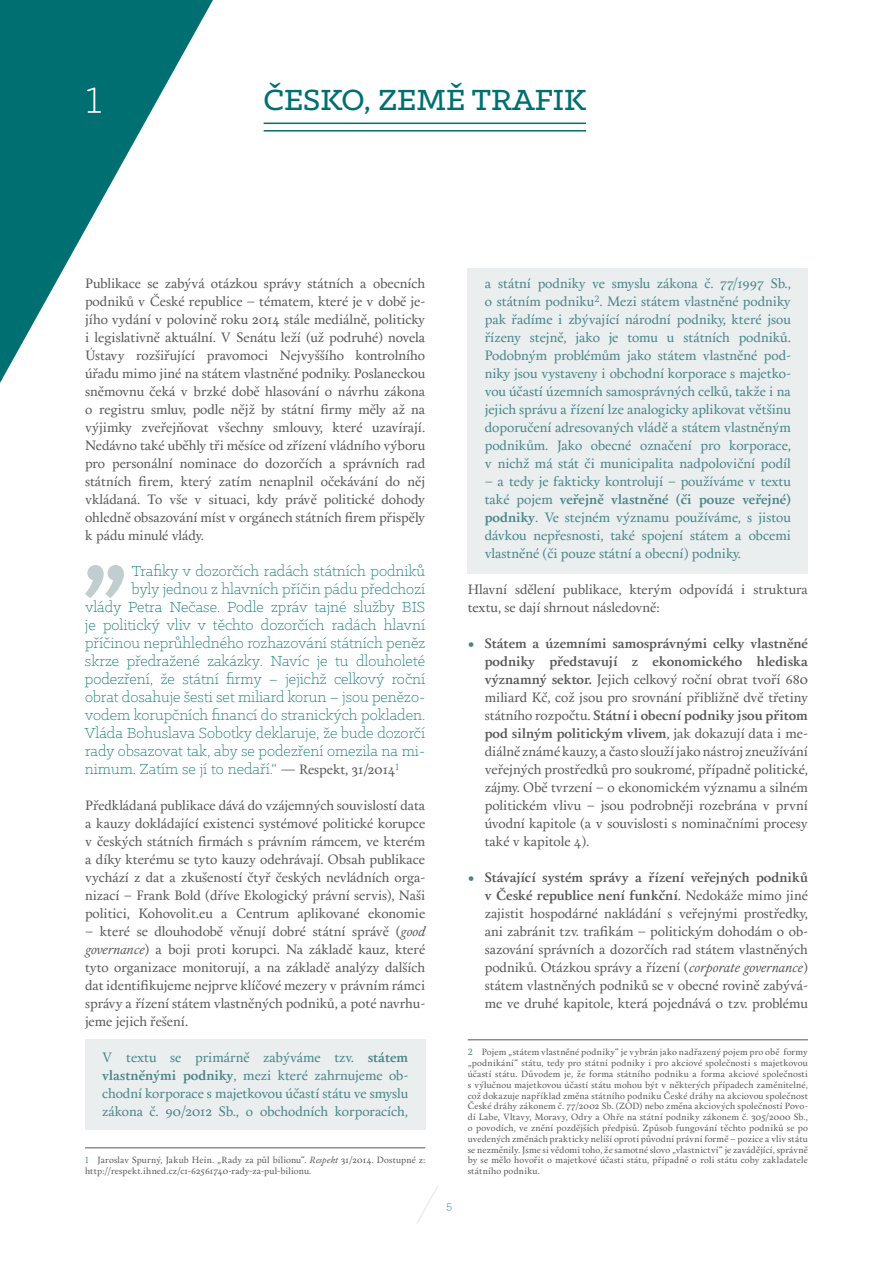
<style>
.page{position:relative;width:893px;height:1263px;background:#fff}
.page>*{position:absolute;margin:0;border:0;box-sizing:border-box;transform-origin:0 0}
.t1{font:500 144.45px "Klinic Slab";color:#c0cecf}
.t2{font:300 54px "Klinic Slab";color:#fff}
.t3{font:500 33px "Klinic Slab";color:#006f72}
.t4{font:300 16.5px "Klinic Slab";color:#006f72}
.t5{font:13.5px/18px "Calendas Plus";color:#58585a;text-align:justify}
.t6{font:13.5px/18px "Calendas Plus";color:#488589;text-align:justify}
.t7{font:300 12px "Klinic Slab";color:#006f72}
.t8{font:9px/10.8px "Calendas Plus";letter-spacing:.02em;color:#58585a}
.s1{font-family:"Calendas Plus";font-weight:400;font-size:13.5px;color:#58585a}
.s2{font-style:italic}
.s3{font-weight:700}
.s4{color:#488589}
.s5{font-weight:700;color:#488589}
</style>
<div class="page">
<div style="left:468px;top:268px;width:340px;height:305px;background:#eaeeee"></div>
<div style="left:85px;top:1040px;width:340px;height:90px;background:#eaeeee"></div>
<svg style="left:417px;top:1186px;width:21px;height:38px"></svg>
<svg style="left:0;top:0;width:213px;height:383px"></svg>
<hr style="left:85px;top:1147px;width:340px;height:1px;background:#58585a">
<hr style="left:468px;top:1039px;width:340px;height:1px;background:#58585a">
<hr style="left:264px;top:123px;width:322px;height:1px;background:#006f72">
<hr style="left:264px;top:130px;width:322px;height:2px;background:#006f72">
<h2 class="t2" style="left:85px;top:62px;width:18px">1</h2>
<h3 class="t3" style="left:264px;top:78px;width:324px">ČESKO, ZEMĚ TRAFIK</h3>
<p class="t5" style="left:85px;top:274px;width:342px">Publikace se zabývá otázkou správy státních a obecních podniků v České republice – tématem, které je v době je&shy;jího vydání v polovině roku 2014 stále mediálně, politicky i legislativně aktuální. V Senátu leží (už podruhé) novela Ústavy rozšiřující pravomoci Nejvyššího kontrolního úřadu mimo jiné na státem vlastněné podniky. Poslaneckou sněmovnu čeká v brzké době hlasování o návrhu zákona o registru smluv, podle nějž by státní firmy měly až na výjimky zveřejňovat všechny smlouvy, které uzavírají.<br>Nedávno také uběhly tři měsíce od zřízení vládního výboru pro personální nominace do dozorčích a správních rad státních firem, který zatím nenaplnil očekávání do něj vkládaná. To vše v situaci, kdy právě politické dohody ohledně obsazování míst v orgánech státních firem přispěly k pádu minulé vlády.</p>
<h1 class="t1" style="left:80px;top:442px;width:53px">,,</h1>
<p class="t4" style="left:132px;top:561px;width:295px">Trafiky v dozorčích radách státních podniků</p>
<p class="t4" style="left:132px;top:579px;width:295px">byly jednou z hlavních příčin pádu předchozí</p>
<p class="t4" style="left:85px;top:597px;width:342px">vlády Petra Nečase. Podle zpráv tajné služby BIS</p>
<p class="t4" style="left:85px;top:615px;width:342px">je politický vliv v těchto dozorčích radách hlavní</p>
<p class="t4" style="left:85px;top:633px;width:342px">příčinou neprůhledného rozhazování státních peněz</p>
<p class="t4" style="left:85px;top:651px;width:342px">skrze předražené zakázky. Navíc je tu dlouholeté</p>
<p class="t4" style="left:85px;top:669px;width:342px">podezření, že státní firmy – jejichž celkový roční</p>
<p class="t4" style="left:85px;top:687px;width:342px">obrat dosahuje šesti set miliard korun – jsou penězo-</p>
<p class="t4" style="left:85px;top:705px;width:342px">vodem korupčních financí do stranických pokladen.</p>
<p class="t4" style="left:85px;top:723px;width:342px">Vláda Bohuslava Sobotky deklaruje, že bude dozorčí</p>
<p class="t4" style="left:85px;top:741px;width:342px">rady obsazovat tak, aby se podezření omezila na mi-</p>
<p class="t4" style="left:85px;top:759px;width:315px">nimum. Zatím se jí to nedaří.“ <span class="s1">— Respekt, 31/2014</span><sup>1</sup></p>
<p class="t5" style="left:85px;top:796px;width:342px">Předkládaná publikace dává do vzájemných souvislostí data a kauzy dokládající existenci systémové politické korupce v českých státních firmách s právním rámcem, ve kterém a díky kterému se tyto kauzy odehrávají. Obsah publikace vychází z dat a zkušeností čtyř českých nevládních orga&shy;nizací – Frank Bold (dříve Ekologický právní servis), Naši politici, Kohovolit.eu a Centrum aplikované ekonomie</p>
<p class="t5" style="left:85px;top:922px;width:342px">– které se dlouhodobě věnují dobré státní správě (<span class="s2">good governance</span>) a boji proti korupci. Na základě kauz, které tyto organizace monitorují, a na základě analýzy dalších dat identifikujeme nejprve klíčové mezery v právním rámci správy a řízení státem vlastněných podniků, a poté navrhu&shy;jeme jejich řešení.</p>
<p class="t6" style="left:102px;top:1048px;width:308px">V textu se primárně zabýváme tzv. <span class="s3">státem vlastněnými podniky</span>, mezi které zahrnujeme ob&shy;chodní korporace s majetkovou účastí státu ve smyslu zákona č. 90/2012 Sb., o obchodních korporacích,</p>
<p class="t8" style="left:85px;top:1154px;width:342px"><span class="s4">1</span> Jaroslav Spurný, Jakub Hein. „Rady za půl bilionu“. <span class="s2">Respekt</span> 31/2014. Dostupné z: http://respekt.ihned.cz/c1-62561740-rady-za-pul-bilionu.</p>
<p class="t7" style="left:446px;top:1198px;width:7px">5</p>
<p class="t6" style="left:485px;top:274px;width:308px">a státní podniky ve smyslu zákona č. 77/1997 Sb., o státním podniku<sup>2</sup>. Mezi státem vlastněné podniky pak řadíme i zbývající národní podniky, které jsou řízeny stejně, jako je tomu u státních podniků.<br>Podobným problémům jako státem vlastněné pod&shy;niky jsou vystaveny i obchodní korporace s majetko&shy;vou účastí územních samosprávných celků, takže i na jejich správu a řízení lze analogicky aplikovat většinu doporučení adresovaných vládě a státem vlastněným podnikům. Jako obecné označení pro korporace, v nichž má stát či municipalita nadpoloviční podíl</p>
<p class="t6" style="left:485px;top:472px;width:308px">– a tedy je fakticky kontrolují – používáme v textu také pojem <span class="s3">veřejně vlastněné (či pouze veřejné) podniky</span>. Ve stejném významu používáme, s jistou dávkou nepřesnosti, také spojení státem a obcemi vlastněné (či pouze státní a obecní) podniky.</p>
<p class="t5" style="left:468px;top:580px;width:342px">Hlavní sdělení publikace, kterým odpovídá i struktura textu, se dají shrnout následovně:</p>
<p class="t5" style="left:485px;top:634px;width:325px;text-indent:-17px"><span class="s5">•</span> <span class="s3">Státem a územními samosprávnými celky vlastněné podniky představují z ekonomického hlediska významný sektor.</span> Jejich celkový roční obrat tvoří 680 miliard Kč, což jsou pro srovnání přibližně dvě třetiny státního rozpočtu. <span class="s3">Státní i obecní podniky jsou přitom pod silným politickým vlivem</span>, jak dokazují data i me&shy;diálně známé kauzy, a často slouží jako nástroj zneužívání veřejných prostředků pro soukromé, případně politické, zájmy. Obě tvrzení – o ekonomickém významu a silném politickém vlivu – jsou podrobněji rozebrána v první úvodní kapitole (a v souvislosti s nominačními procesy také v kapitole 4).</p>
<p class="t5" style="left:485px;top:868px;width:325px;text-indent:-17px"><span class="s5">•</span> <span class="s3">Stávající systém správy a řízení veřejných podniků v České republice není funkční</span>. Nedokáže mimo jiné zajistit hospodárné nakládání s veřejnými prostředky, ani zabránit tzv. trafikám – politickým dohodám o ob&shy;sazování správních a dozorčích rad státem vlastněných podniků. Otázkou správy a řízení (<span class="s2">corporate governance</span>) státem vlastněných podniků se v obecné rovině zabývá&shy;me ve druhé kapitole, která pojednává o tzv. problému</p>
<p class="t8" style="left:468px;top:1046px;width:342px;text-align:justify"><span class="s4">2</span> Pojem „státem vlastněné podniky“ je vybrán jako nadřazený pojem pro obě formy „podnikání“ státu, tedy pro státní podniky i pro akciové společnosti s majetkovou účastí státu. Důvodem je, že forma státního podniku a forma akciové společnosti s výlučnou majetkovou účastí státu mohou být v některých případech zaměnitelné, což dokazuje například změna státního podniku České dráhy na akciovou společnost České dráhy zákonem č. 77/2002 Sb. (ZOD) nebo změna akciových společností Povo&shy;dí Labe, Vltavy, Moravy, Odry a Ohře na státní podniky zákonem č. 305/2000 Sb., o povodích, ve znění pozdějších předpisů. Způsob fungování těchto podniků se po uvedených změnách prakticky neliší oproti původní právní formě – pozice a vliv státu se nezměnily. Jsme si vědomi toho, že samotné slovo „vlastnictví“ je zavádějící, správně by se mělo hovořit o majetkové účasti státu, případně o roli státu coby zakladatele státního podniku.</p>
</div>
